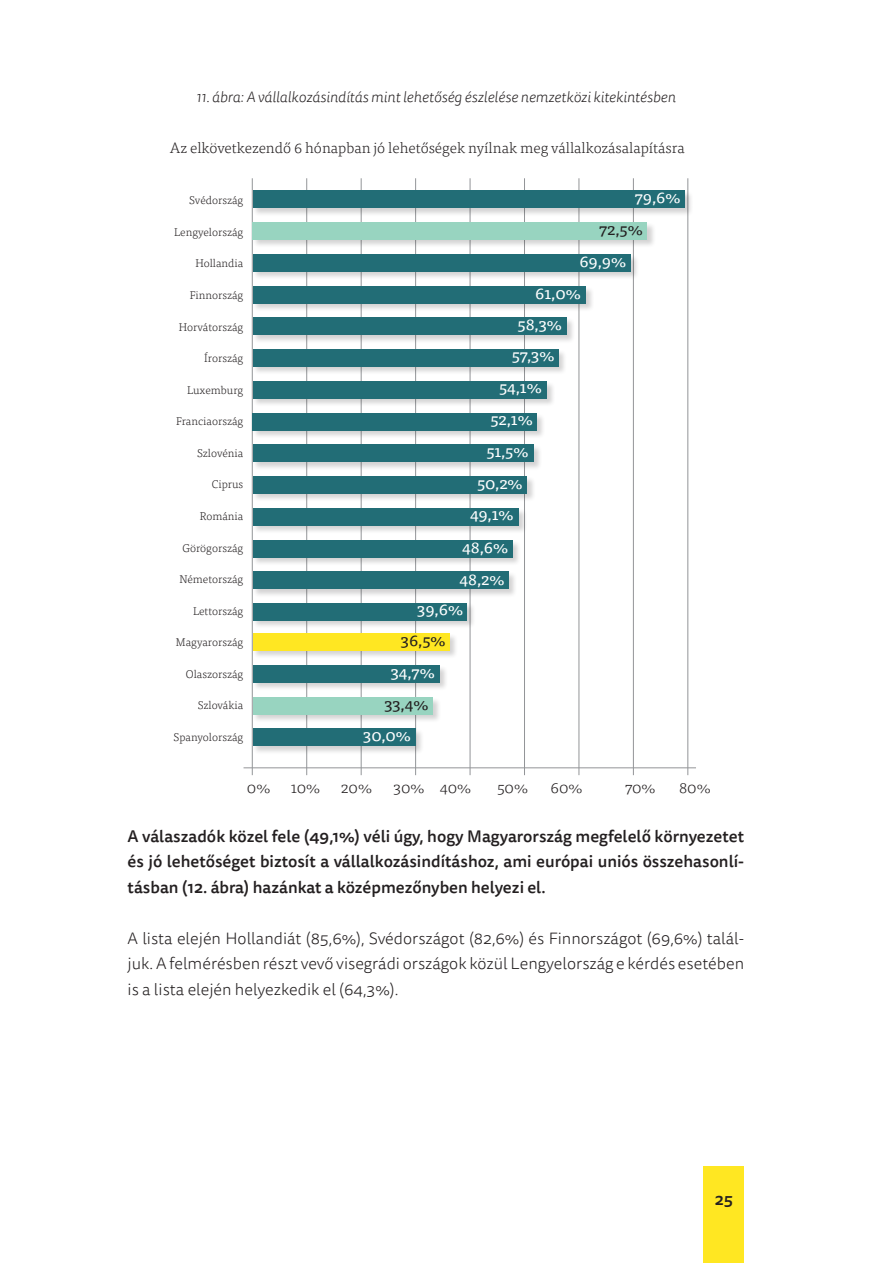
<style>
.page{position:relative;width:893px;height:1263px;background:#fff}
.page>*{position:absolute;margin:0;border:0;box-sizing:border-box;transform-origin:0 0}
.t1{font:500 16.5px/25.5px "Tisa Sans Pro";color:#231f20;text-align:justify}
.t2{font:300 16.5px/25.5px "Tisa Sans Pro";color:#231f20;text-align:justify}
.t3{font:16.5px "Tisa Pro";color:#fff}
.t4{font:16.5px "Tisa Pro";color:#231f20}
.t5{font:300 15.75px "Tisa Pro";color:#231f20}
.t6{font:italic 300 15px "Tisa Sans Pro";color:#231f20}
.t7{font:300 15px "Tisa Pro";color:#231f20}
.t8{font:300 11.25px "Tisa Pro";color:#231f20}
</style>
<div class="page">
<div style="left:704px;top:1166px;width:40px;height:97px;background:#ffe722"></div>
<hr style="left:244px;top:767px;width:452px;height:1px;background:#939598">
<hr style="left:579px;top:178px;width:1px;height:597px;background:#939598">
<hr style="left:633px;top:178px;width:1px;height:597px;background:#939598">
<hr style="left:687px;top:178px;width:1px;height:597px;background:#939598">
<hr style="left:524px;top:178px;width:1px;height:597px;background:#939598">
<hr style="left:470px;top:178px;width:1px;height:597px;background:#939598">
<hr style="left:415px;top:178px;width:1px;height:597px;background:#939598">
<hr style="left:361px;top:178px;width:1px;height:597px;background:#939598">
<hr style="left:306px;top:178px;width:1px;height:597px;background:#939598">
<hr style="left:252px;top:178px;width:1px;height:597px;background:#939598">
<div style="left:252px;top:728px;width:173px;height:27px;background:#231f20;opacity:.2"></div>
<div style="left:253px;top:729px;width:163px;height:17px;background:#226d76"></div>
<div style="left:252px;top:697px;width:189px;height:26px;background:#231f20;opacity:.2"></div>
<div style="left:253px;top:697px;width:180px;height:17px;background:#98d4c0"></div>
<div style="left:252px;top:665px;width:196px;height:26px;background:#231f20;opacity:.2"></div>
<div style="left:253px;top:665px;width:187px;height:17px;background:#226d76"></div>
<div style="left:252px;top:633px;width:207px;height:27px;background:#231f20;opacity:.2"></div>
<div style="left:253px;top:634px;width:197px;height:17px;background:#ffe722"></div>
<div style="left:252px;top:571px;width:265px;height:27px;background:#231f20;opacity:.2"></div>
<div style="left:253px;top:572px;width:256px;height:17px;background:#226d76"></div>
<div style="left:252px;top:603px;width:223px;height:26px;background:#231f20;opacity:.2"></div>
<div style="left:253px;top:603px;width:214px;height:17px;background:#226d76"></div>
<div style="left:252px;top:540px;width:269px;height:26px;background:#231f20;opacity:.2"></div>
<div style="left:253px;top:540px;width:259px;height:17px;background:#226d76"></div>
<div style="left:252px;top:508px;width:275px;height:26px;background:#231f20;opacity:.2"></div>
<div style="left:253px;top:508px;width:265px;height:17px;background:#226d76"></div>
<div style="left:252px;top:476px;width:284px;height:27px;background:#231f20;opacity:.2"></div>
<div style="left:253px;top:477px;width:274px;height:17px;background:#226d76"></div>
<div style="left:252px;top:444px;width:290px;height:27px;background:#231f20;opacity:.2"></div>
<div style="left:253px;top:445px;width:280px;height:17px;background:#226d76"></div>
<div style="left:252px;top:413px;width:294px;height:26px;background:#231f20;opacity:.2"></div>
<div style="left:253px;top:413px;width:284px;height:17px;background:#226d76"></div>
<div style="left:252px;top:381px;width:303px;height:26px;background:#231f20;opacity:.2"></div>
<div style="left:253px;top:381px;width:293px;height:17px;background:#226d76"></div>
<div style="left:252px;top:349px;width:315px;height:27px;background:#231f20;opacity:.2"></div>
<div style="left:253px;top:350px;width:305px;height:17px;background:#226d76"></div>
<div style="left:252px;top:317px;width:323px;height:27px;background:#231f20;opacity:.2"></div>
<div style="left:253px;top:318px;width:314px;height:17px;background:#226d76"></div>
<div style="left:252px;top:286px;width:342px;height:26px;background:#231f20;opacity:.2"></div>
<div style="left:253px;top:286px;width:332px;height:17px;background:#226d76"></div>
<div style="left:252px;top:254px;width:387px;height:26px;background:#231f20;opacity:.2"></div>
<div style="left:253px;top:254px;width:377px;height:17px;background:#226d76"></div>
<div style="left:252px;top:222px;width:404px;height:27px;background:#231f20;opacity:.2"></div>
<div style="left:253px;top:223px;width:394px;height:17px;background:#98d4c0"></div>
<div style="left:252px;top:190px;width:442px;height:27px;background:#231f20;opacity:.2"></div>
<div style="left:253px;top:191px;width:432px;height:17px;background:#226d76"></div>
<p class="t6" style="left:196px;top:87px;width:481px">11. ábra: A vállalkozásindítás mint lehetőség észlelése nemzetközi kitekintésben</p>
<p class="t7" style="left:170px;top:138px;width:516px">Az elkövetkezendő 6 hónapban jó lehetőségek nyílnak meg vállalkozásalapításra</p>
<p class="t8" style="left:189px;top:193px;width:56px">Svédország</p>
<p class="t8" style="left:174px;top:224px;width:71px">Lengyelország</p>
<p class="t8" style="left:195px;top:256px;width:49px">Hollandia</p>
<p class="t8" style="left:190px;top:287px;width:55px">Finnország</p>
<p class="t8" style="left:179px;top:319px;width:66px">Horvátország</p>
<p class="t8" style="left:204px;top:350px;width:41px">Írország</p>
<p class="t8" style="left:187px;top:382px;width:58px">Luxemburg</p>
<p class="t8" style="left:176px;top:414px;width:69px">Franciaország</p>
<p class="t8" style="left:197px;top:445px;width:48px">Szlovénia</p>
<p class="t8" style="left:212px;top:477px;width:33px">Ciprus</p>
<p class="t8" style="left:200px;top:508px;width:45px">Románia</p>
<p class="t8" style="left:182px;top:540px;width:62px">Görögország</p>
<p class="t8" style="left:179px;top:571px;width:65px">Németország</p>
<p class="t8" style="left:193px;top:603px;width:52px">Lettország</p>
<p class="t8" style="left:176px;top:634px;width:69px">Magyarország</p>
<p class="t8" style="left:186px;top:666px;width:59px">Olaszország</p>
<p class="t8" style="left:198px;top:698px;width:47px">Szlovákia</p>
<p class="t8" style="left:174px;top:729px;width:71px">Spanyolország</p>
<p class="t3" style="left:635px;top:185px;width:47px">79,6%</p>
<p class="t4" style="left:599px;top:217px;width:45px">72,5%</p>
<p class="t3" style="left:579px;top:249px;width:48px">69,9%</p>
<p class="t3" style="left:535px;top:281px;width:47px">61,0%</p>
<p class="t3" style="left:518px;top:312px;width:46px">58,3%</p>
<p class="t3" style="left:512px;top:343px;width:44px">57,3%</p>
<p class="t3" style="left:499px;top:375px;width:44px">54,1%</p>
<p class="t3" style="left:491px;top:407px;width:44px">52,1%</p>
<p class="t3" style="left:486px;top:439px;width:44px">51,5%</p>
<p class="t3" style="left:477px;top:471px;width:47px">50,2%</p>
<p class="t3" style="left:470px;top:502px;width:45px">49,1%</p>
<p class="t3" style="left:462px;top:535px;width:47px">48,6%</p>
<p class="t3" style="left:460px;top:567px;width:46px">48,2%</p>
<p class="t3" style="left:417px;top:597px;width:47px">39,6%</p>
<p class="t4" style="left:401px;top:628px;width:46px">36,5%</p>
<p class="t3" style="left:391px;top:660px;width:46px">34,7%</p>
<p class="t4" style="left:384px;top:692px;width:46px">33,4%</p>
<p class="t3" style="left:363px;top:723px;width:49px">30,0%</p>
<p class="t5" style="left:247px;top:776px;width:25px">0%</p>
<p class="t5" style="left:291px;top:776px;width:31px">10%</p>
<p class="t5" style="left:341px;top:776px;width:33px">20%</p>
<p class="t5" style="left:394px;top:776px;width:79px">30% 40%</p>
<p class="t5" style="left:497px;top:776px;width:32px">50%</p>
<p class="t5" style="left:550px;top:776px;width:33px">60%</p>
<p class="t5" style="left:625px;top:776px;width:32px">70%</p>
<p class="t5" style="left:679px;top:776px;width:33px">80%</p>
<p class="t1" style="left:128px;top:823px;width:618px">A válaszadók közel fele (49,1%) véli úgy, hogy Magyarország megfelelő környezetet és jó lehetőséget biztosít a vállalkozásindításhoz, ami európai uniós összehasonlí&shy;tásban (12. ábra) hazánkat a középmezőnyben helyezi el.</p>
<p class="t2" style="left:128px;top:926px;width:618px">A lista elején Hollandiát (85,6%), Svédországot (82,6%) és Finnországot (69,6%) talál&shy;juk. A felmérésben részt vevő visegrádi országok közül Lengyelország e kérdés esetében is a lista elején helyezkedik el (64,3%).</p>
<p class="t1" style="left:715px;top:1186px;width:20px">25</p>
</div>
